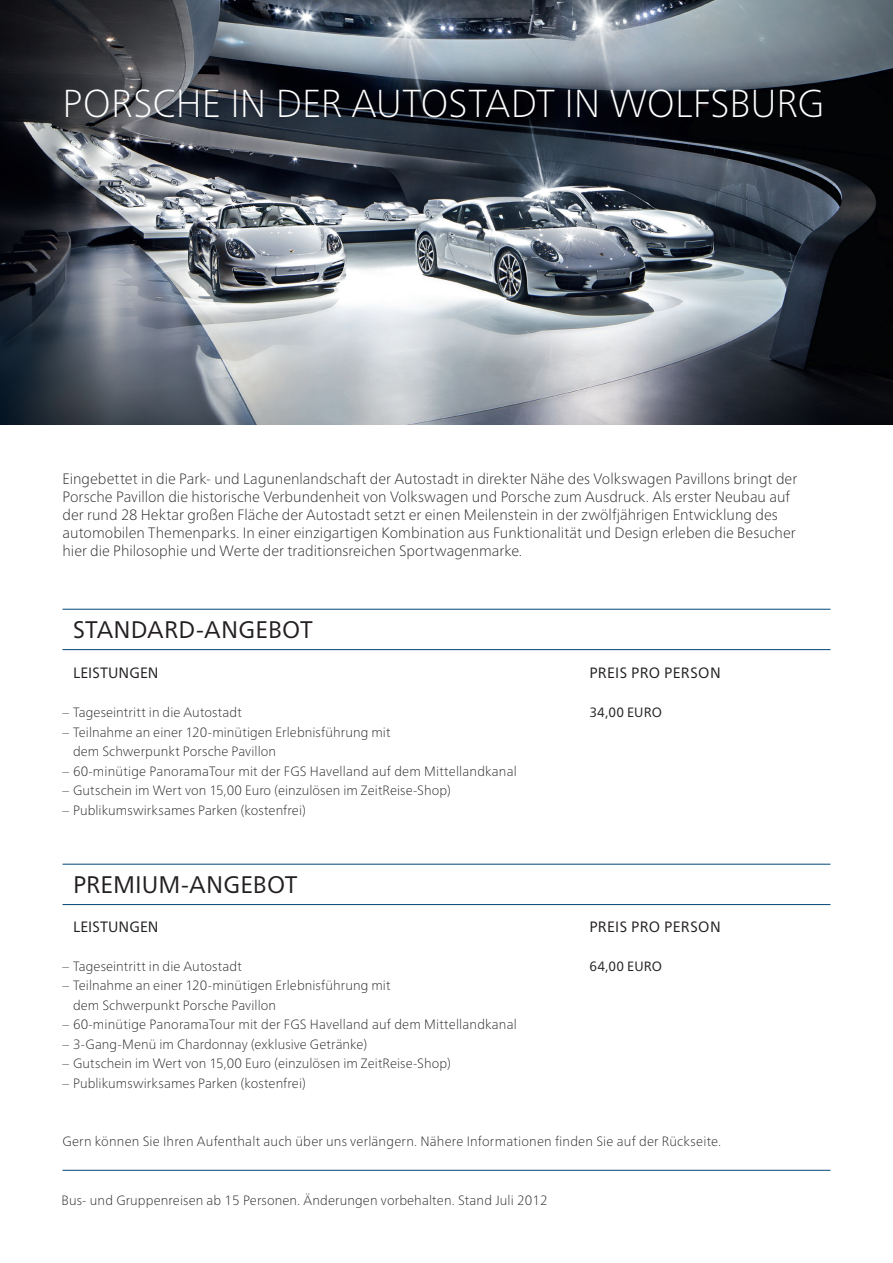
<style>
.page{position:relative;width:893px;height:1263px;background:#fff}
.page>*{position:absolute;margin:0;border:0;box-sizing:border-box;transform-origin:0 0}
.t1{font:100 39px "Frutiger Neue LT Pro";color:#fff}
.t2{font:24px "Frutiger Neue LT Pro";letter-spacing:.005em;color:#231f20}
.t3{font:100 15px/18px "Frutiger Neue LT Pro";color:#231f20}
.t4{font:15px "Frutiger Neue LT Pro";letter-spacing:.015em;color:#231f20}
.t5{font:100 13.5px/19.5px "Frutiger Neue LT Pro";letter-spacing:.01em;color:#231f20}
.t6{font:13.5px "Frutiger Neue LT Pro";letter-spacing:.01em;color:#231f20}
</style>
<div class="page">
<img style="left:0;top:0;width:893px;height:424px">
<hr style="left:63px;top:649px;width:767px;height:1px;background:#004577">
<hr style="left:63px;top:609px;width:767px;height:1px;background:#004577">
<hr style="left:63px;top:1170px;width:767px;height:1px;background:#004577">
<hr style="left:63px;top:904px;width:767px;height:1px;background:#004577">
<hr style="left:63px;top:864px;width:767px;height:1px;background:#004577">
<h1 class="t1" style="left:63px;top:80px;width:763px">Porsche in der Autostadt in Wolfsburg</h1>
<p class="t3" style="left:63px;top:470px;width:736px">Eingebettet in die Park- und Lagunenlandschaft der Autostadt in direkter Nähe des Volkswagen Pavillons bringt der Porsche Pavillon die historische Verbundenheit von Volkswagen und Porsche zum Ausdruck. Als erster Neubau auf der rund 28 Hektar großen Fläche der Autostadt setzt er einen Meilenstein in der zwölfjährigen Entwicklung des automobilen Themenparks. I n einer einzigartigen Kombination aus Funktionalität und Design erleben die Besucher hier die Philosophie und Werte der traditionsreichen Sportwagenmarke.</p>
<h2 class="t2" style="left:73px;top:615px;width:241px">STANDARD-ANGEBOT</h2>
<p class="t4" style="left:73px;top:664px;width:87px">LEISTUNGEN</p>
<p class="t5" style="left:63px;top:702px;width:181px">– Tageseintritt in die Autostadt</p>
<p class="t5" style="left:73px;top:722px;width:319px;text-indent:-11px">– Teilnahme an einer 120-minütigen Erlebnisführung mit dem Schwerpunkt Porsche Pavillon</p>
<p class="t5" style="left:63px;top:761px;width:230px">– 60-minütige PanoramaTour mit der FGS</p>
<p class="t5" style="left:310px;top:761px;width:208px">Havelland auf dem Mittellandkanal</p>
<p class="t5" style="left:63px;top:780px;width:390px">– G utschein im Wert von 15,00 Euro (einzulösen im ZeitReise-Shop)</p>
<p class="t5" style="left:63px;top:800px;width:245px">– Publikumswirksames Parken (kostenfrei)</p>
<h2 class="t2" style="left:73px;top:870px;width:226px">PREMIUM-ANGEBOT</h2>
<p class="t4" style="left:73px;top:917px;width:87px">LEISTUNGEN</p>
<p class="t5" style="left:63px;top:956px;width:181px">– Tageseintritt in die Autostadt</p>
<p class="t5" style="left:73px;top:975px;width:319px;text-indent:-11px">– Teilnahme an einer 120-minütigen Erlebnisführung mit dem Schwerpunkt Porsche Pavillon</p>
<p class="t5" style="left:63px;top:1014px;width:230px">– 60-minütige PanoramaTour mit der FGS</p>
<p class="t5" style="left:310px;top:1014px;width:208px">Havelland auf dem Mittellandkanal</p>
<p class="t5" style="left:63px;top:1034px;width:306px">– 3-Gang-Menü im Chardonnay (exklusive Getränke)</p>
<p class="t5" style="left:63px;top:1053px;width:390px">– G utschein im Wert von 15,00 Euro (einzulösen im ZeitReise-Shop)</p>
<p class="t5" style="left:63px;top:1073px;width:245px">– Publikumswirksames Parken (kostenfrei)</p>
<p class="t4" style="left:589px;top:664px;width:133px">PREIS PRO PERSON</p>
<p class="t6" style="left:589px;top:704px;width:74px">34,00 EURO</p>
<p class="t4" style="left:589px;top:917px;width:133px">PREIS PRO PERSON</p>
<p class="t6" style="left:589px;top:958px;width:74px">64,00 EURO</p>
<p class="t5" style="left:63px;top:1131px;width:660px">Gern können Sie I hren Aufenthalt auch über uns verlängern. Nähere I nformationen finden Sie auf der Rückseite.</p>
<p class="t5" style="left:62px;top:1190px;width:487px">Bus- und Gruppenreisen ab 15 Personen. Änderungen vorbehalten. Stand Juli 2012</p>
</div>
